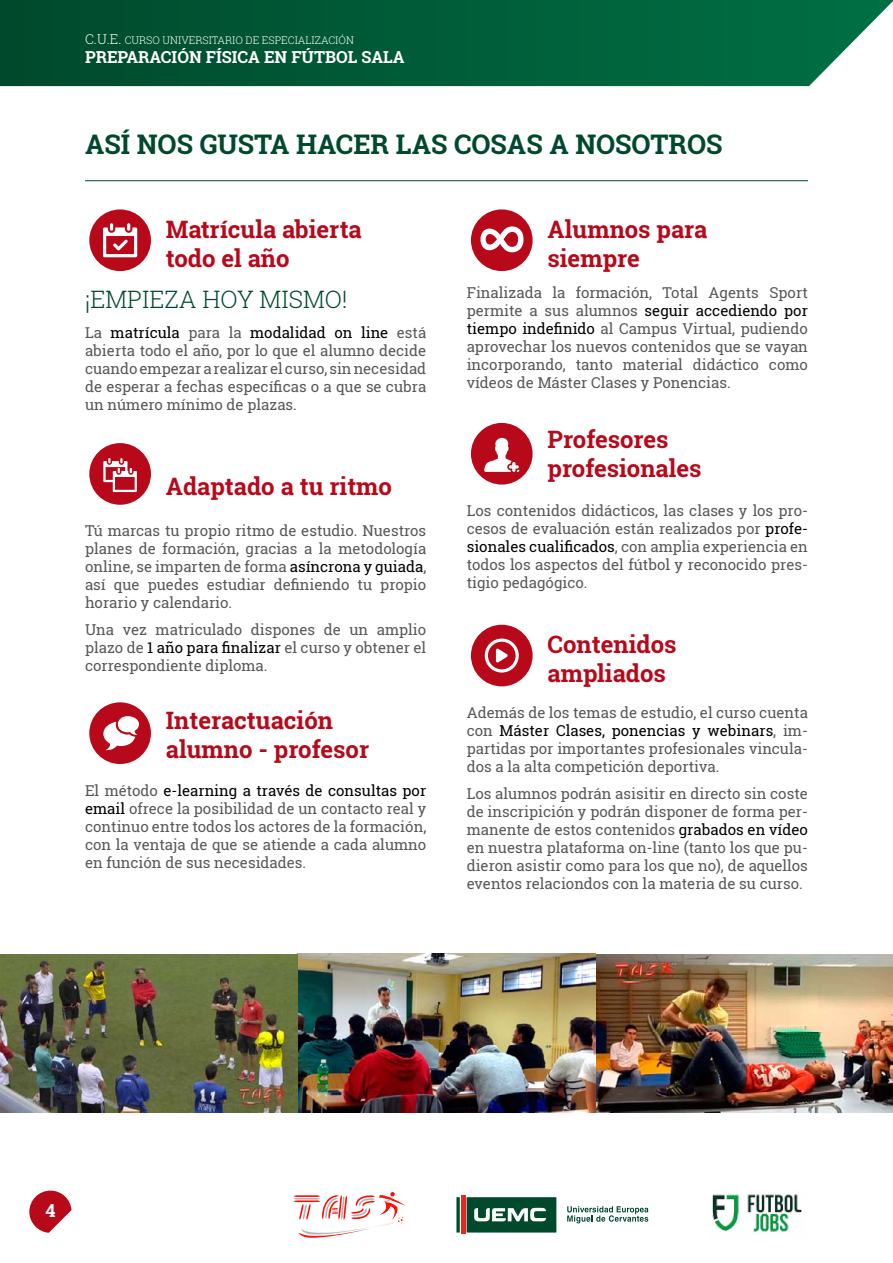
<style>
.page{position:relative;width:893px;height:1263px;background:#fff}
.page>*{position:absolute;margin:0;border:0;box-sizing:border-box;transform-origin:0 0}
.t1{font:700 27px "Roboto Slab";color:#00492c}
.t2{font:700 24px/28.8px "Roboto Slab";color:#b8091a}
.t3{font:300 24px "Roboto Slab";color:#00492c}
.t4{font:700 18px "Roboto Slab";color:#fff}
.t5{font:700 16.5px "Roboto Slab";color:#fff}
.t6{font:15px/18px "Roboto Slab";color:#56585a;text-align:justify}
.t7{font:300 10.5px "Roboto Slab";color:#fff}
.s1{font-size:13.5px}
.s2{color:#000}
</style>
<div class="page">
<svg style="left:29px;top:1190px;width:43px;height:43px"></svg>
<svg style="left:0;top:0;width:893px;height:86px;background:#09613f"></svg>
<svg style="left:293px;top:1192px;width:113px;height:46px"></svg>
<svg style="left:456px;top:1195px;width:193px;height:39px"></svg>
<img style="left:712px;top:1194px;width:90px;height:38px">
<div style="left:89px;top:209px;width:62px;height:62px;background:#b8091a;border-radius:50%"></div>
<div style="left:471px;top:209px;width:62px;height:62px;background:#b8091a;border-radius:50%"></div>
<div style="left:89px;top:443px;width:62px;height:62px;background:#b8091a;border-radius:50%"></div>
<div style="left:89px;top:702px;width:62px;height:62px;background:#b8091a;border-radius:50%"></div>
<div style="left:471px;top:625px;width:62px;height:61px;background:#b8091a;border-radius:50%"></div>
<div style="left:471px;top:423px;width:62px;height:62px;background:#b8091a;border-radius:50%"></div>
<svg style="left:103px;top:223px;width:34px;height:34px"></svg>
<hr style="left:85px;top:180px;width:723px;height:1px;background:#00492c">
<svg style="left:103px;top:458px;width:34px;height:34px"></svg>
<svg style="left:484px;top:438px;width:35px;height:34px"></svg>
<svg style="left:485px;top:638px;width:34px;height:34px"></svg>
<svg style="left:103px;top:716px;width:36px;height:35px"></svg>
<img style="left:0;top:953px;width:893px;height:159px">
<svg style="left:480px;top:226px;width:43px;height:26px"></svg>
<p class="t7" style="left:85px;top:33px;width:270px"><span class="s1">C.U.E.</span> CURSO UNIVERSITARIO DE ESPECIALIZACIÓN</p>
<p class="t5" style="left:85px;top:46px;width:321px">PREPARACIÓN FÍSICA EN FÚTBOL SALA</p>
<h1 class="t1" style="left:85px;top:125px;width:639px">ASÍ NOS GUSTA HACER LAS COSAS A NOSOTROS</h1>
<h2 class="t2" style="left:166px;top:214px;width:197px">Matrícula abierta todo el año</h2>
<h2 class="t2" style="left:547px;top:214px;width:161px">Alumnos para siempre</h2>
<h2 class="t3" style="left:85px;top:282px;width:264px">¡EMPIEZA HOY MISMO!</h2>
<p class="t6" style="left:85px;top:323px;width:343px">La <span class="s2">matrícula</span> para la <span class="s2">modalidad on line</span> está abierta todo el año, por lo que el alumno decide cuando empezar a realizar el curso, sin necesidad de esperar a fechas específicas o a que se cubra un número mínimo de plazas.</p>
<h2 class="t2" style="left:166px;top:472px;width:228px">Adaptado a tu ritmo</h2>
<p class="t6" style="left:85px;top:522px;width:343px">Tú marcas tu propio ritmo de estudio. Nuestros planes de formación, gracias a la metodología online, se imparten de forma <span class="s2">asíncrona y guiada</span>, así que puedes estudiar definiendo tu propio horario y calendario.</p>
<p class="t6" style="left:85px;top:620px;width:343px">Una vez matriculado dispones de un amplio plazo de <span class="s2">1 año para finalizar</span> el curso y obtener el correspondiente diploma.</p>
<h2 class="t2" style="left:166px;top:705px;width:205px">Interactuación alumno - profesor</h2>
<p class="t6" style="left:85px;top:781px;width:343px">El método <span class="s2">e-learning a través de consultas por email</span> ofrece la posibilidad de un contacto real y continuo entre todos los actores de la formación, con la ventaja de que se atiende a cada alumno en función de sus necesidades.</p>
<p class="t6" style="left:467px;top:283px;width:343px">Finalizada la formación, Total Agents Sport permite a sus alumnos <span class="s2">seguir accediendo por tiempo indefinido</span> al Campus Virtual, pudiendo aprovechar los nuevos contenidos que se vayan incorporando, tanto material didáctico como vídeos de Máster Clases y Ponencias.</p>
<h2 class="t2" style="left:547px;top:425px;width:156px">Profesores profesionales</h2>
<p class="t6" style="left:467px;top:502px;width:343px">Los contenidos didácticos, las clases y los pro&shy;cesos de evaluación están realizados por <span class="s2">profe&shy;sionales cualificados</span>, con amplia experiencia en todos los aspectos del fútbol y reconocido pres&shy;tigio pedagógico.</p>
<h2 class="t2" style="left:547px;top:630px;width:130px">Contenidos ampliados</h2>
<p class="t6" style="left:467px;top:703px;width:343px">Además de los temas de estudio, el curso cuenta con <span class="s2">Máster Clases, ponencias y webinars</span>, im&shy;partidas por importantes profesionales vincula&shy;dos a la alta competición deportiva.</p>
<p class="t6" style="left:467px;top:784px;width:343px">Los alumnos podrán asisitir en directo sin coste de inscripición y podrán disponer de forma per&shy;manente de estos contenidos <span class="s2">grabados en vídeo </span>en nuestra plataforma on-line (tanto los que pu&shy;dieron asistir como para los que no), de aquellos eventos relaciondos con la materia de su curso.</p>
<p class="t4" style="left:45px;top:1198px;width:12px">4</p>
</div>
